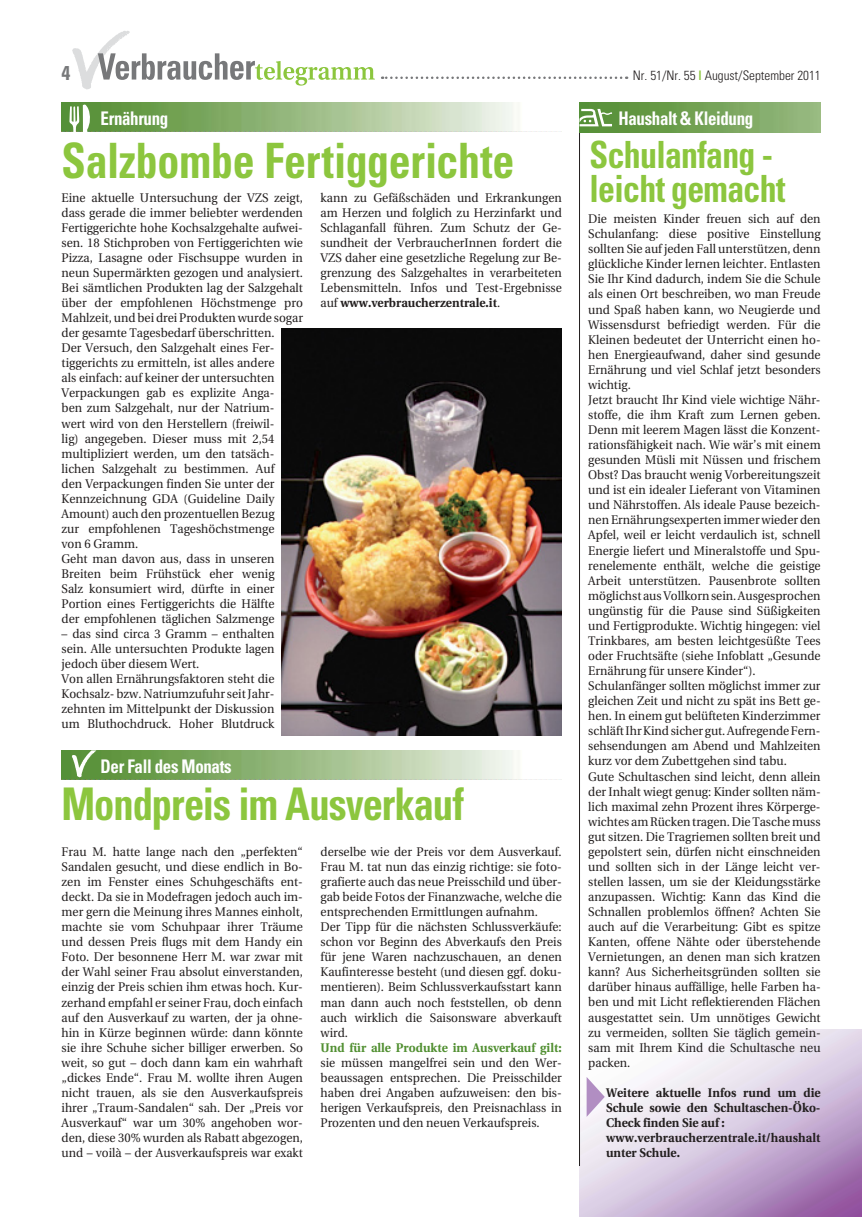
<style>
.page{position:relative;width:862px;height:1217px;background:#fff}
.page>*{position:absolute;margin:0;border:0;box-sizing:border-box;transform-origin:0 0}
.t1{font:700 condensed 48.75px "Univers";letter-spacing:-.01em;color:#8cc63e;scale:.9 1}
.t2{font:700 condensed 45px "Univers";letter-spacing:-.025em;color:#8cc63e;scale:.9 1}
.t3{font:700 condensed 37.5px/33.8px "Univers";letter-spacing:-.02em;color:#8cc63e;scale:.9 1}
.t4{font:700 condensed 20px "Univers";color:#77787a}
.t5{font:700 condensed 18.75px "Univers";letter-spacing:-.02em;color:#fff;scale:.9 1}
.t6{font:300 condensed 13.12px "Univers";color:#231f1f}
.t7{font:12.5px/15px "Utopia";color:#231f1f;scale:.95 1}
.t8{font:700 12.5px/15px "Utopia";color:#231f1f;scale:.95 1}
.t9{font:700 12.5px "Utopia";color:#518f31;scale:.95 1}
.s1{font-weight:700;color:#8cc63e}
.s2{font-weight:700}
</style>
<div class="page">
<img style="left:281px;top:328px;width:280px;height:407px">
<img style="left:707px;top:1029px;width:154px;height:188px">
<img style="left:62px;top:103px;width:457px;height:28px">
<svg style="left:69px;top:103px;width:22px;height:29px"></svg>
<img style="left:62px;top:750px;width:457px;height:29px">
<svg style="left:72px;top:750px;width:24px;height:27px"></svg>
<hr style="left:579px;top:103px;width:1px;height:1063px;background:#231f1f">
<svg style="left:586px;top:1077px;width:18px;height:39px"></svg>
<img style="left:579px;top:103px;width:241px;height:30px">
<svg style="left:579px;top:109px;width:32px;height:17px"></svg>
<svg style="left:72px;top:31px;width:302px;height:59px"></svg>
<svg style="left:382px;top:76px;width:244px;height:3px"></svg>
<h3 class="t4" style="left:62px;top:65px;width:10px">4</h3>
<p class="t6" style="left:632px;top:70px;width:189px">Nr. 51/Nr. 55 <span class="s1">|</span> August/September 2011</p>
<h3 class="t5" style="left:101px;top:111px;width:77px">Ernährung</h3>
<h1 class="t1" style="left:62px;top:143px;width:504px">Salzbombe Fertiggerichte</h1>
<p class="t7" style="left:62px;top:192px;width:255px">Eine aktuelle Untersuchung der VZS zeigt, dass gerade die immer beliebter werdenden Fertiggerichte hohe Kochsalzgehalte aufwei&shy;sen. 18 Stichproben von Fertiggerichten wie Pizza, Lasagne oder Fischsuppe wurden in neun Supermärkten gezogen und analysiert.<br>Bei sämtlichen Produkten lag der Salzgehalt über der empfohlenen Höchstmenge pro Mahlzeit, und bei drei Produkten wurde sogar der gesamte Tagesbedarf überschritten.<br>Der Versuch, den Salzgehalt eines Fer&shy;tiggerichts zu ermitteln, ist alles andere<br>als einfach: auf keiner der untersuchten Verpackungen gab es explizite Anga-<br>ben zum Salzgehalt, nur der Natrium-<br>wert wird von den Herstellern (freiwil-<br>lig) angegeben. Dieser muss mit 2,54 multipliziert werden, um den tatsäch&shy;lichen Salzgehalt zu bestimmen. Auf<br>den Verpackungen finden Sie unter der Kennzeichnung GDA (Guideline Daily Amount) auch den prozentuellen Bezug<br>zur empfohlenen Tageshöchstmenge<br>von 6 Gramm.<br>Geht man davon aus, dass in unseren Breiten beim Frühstück eher wenig<br>Salz konsumiert wird, dürfte in einer Portion eines Fertiggerichts die Hälfte<br>der empfohlenen täglichen Salzmenge</p>
<p class="t7" style="left:62px;top:627px;width:225px">– das sind circa 3 Gramm – enthalten sein. Alle untersuchten Produkte lagen jedoch über diesem Wert.<br>Von allen Ernährungsfaktoren steht die Kochsalz- bzw. Natriumzufuhr seit Jahr&shy;zehnten im Mittelpunkt der Diskussion um Bluthochdruck. Hoher Blutdruck</p>
<p class="t7" style="left:320px;top:192px;width:255px;text-align:justify">kann zu Gefäßschäden und Erkrankungen am Herzen und folglich zu Herzinfarkt und Schlaganfall führen. Zum Schutz der Ge&shy;sundheit der VerbraucherInnen fordert die VZS daher eine gesetzliche Regelung zur Be&shy;grenzung des Salzgehaltes in verarbeiteten Lebensmitteln. Infos und Test-Ergebnisse auf <span class="s2">www.verbraucherzentrale.it</span>.</p>
<h3 class="t5" style="left:101px;top:759px;width:147px">Der Fall des Monats</h3>
<h2 class="t2" style="left:62px;top:787px;width:448px">Mondpreis im Ausverkauf</h2>
<p class="t7" style="left:62px;top:845px;width:255px;text-align:justify">Frau M. hatte lange nach den „perfekten“ Sandalen gesucht, und diese endlich in Bo&shy;zen im Fenster eines Schuhgeschäfts ent&shy;deckt. Da sie in Modefragen jedoch auch im&shy;mer gern die Meinung ihres Mannes einholt, machte sie vom Schuhpaar ihrer Träume und dessen Preis flugs mit dem Handy ein Foto. Der besonnene Herr M. war zwar mit der Wahl seiner Frau absolut einverstanden, einzig der Preis schien ihm etwas hoch. Kur&shy;zerhand empfahl er seiner Frau, doch einfach auf den Ausverkauf zu warten, der ja ohne&shy;hin in Kürze beginnen würde: dann könnte sie ihre Schuhe sicher billiger erwerben. So weit, so gut – doch dann kam ein wahrhaft „dickes Ende“. Frau M. wollte ihren Augen nicht trauen, als sie den Ausverkaufspreis ihrer „Traum-Sandalen“ sah. Der „Preis vor Ausverkauf“ war um 30% angehoben wor&shy;den, diese 30% wurden als Rabatt abgezogen, und – voilà – der Ausverkaufspreis war exakt</p>
<p class="t7" style="left:320px;top:845px;width:255px">derselbe wie der Preis vor dem Ausverkauf.<br>Frau M. tat nun das einzig richtige: sie foto&shy;grafierte auch das neue Preisschild und über&shy;gab beide Fotos der Finanzwache, welche die entsprechenden Ermittlungen aufnahm.<br>Der Tipp für die nächsten Schlussverkäufe: schon vor Beginn des Abverkaufs den Preis für jene Waren nachzuschauen, an denen Kaufinteresse besteht (und diesen ggf. doku&shy;mentieren). Beim Schlussverkaufsstart kann man dann auch noch feststellen, ob denn auch wirklich die Saisonsware abverkauft wird.</p>
<p class="t9" style="left:320px;top:1042px;width:255px">Und für alle Produkte im Ausverkauf gilt:</p>
<p class="t7" style="left:320px;top:1056px;width:255px;text-align:justify">sie müssen mangelfrei sein und den Wer&shy;beaussagen entsprechen. Die Preisschilder haben drei Angaben aufzuweisen: den bis&shy;herigen Verkaufspreis, den Preisnachlass in Prozenten und den neuen Verkaufspreis.</p>
<h3 class="t5" style="left:618px;top:111px;width:151px">Haushalt &amp; Kleidung</h3>
<h3 class="t3" style="left:589px;top:142px;width:219px">Schulanfang - leicht gemacht</h3>
<p class="t7" style="left:588px;top:212px;width:246px">Die meisten Kinder freuen sich auf den Schulanfang: diese positive Einstellung sollten Sie auf jeden Fall unterstützen, denn glückliche Kinder lernen leichter. Entlasten Sie Ihr Kind dadurch, indem Sie die Schule als einen Ort beschreiben, wo man Freude und Spaß haben kann, wo Neugierde und Wissensdurst befriedigt werden. Für die Kleinen bedeutet der Unterricht einen ho&shy;hen Energieaufwand, daher sind gesunde Ernährung und viel Schlaf jetzt besonders wichtig.<br>Jetzt braucht Ihr Kind viele wichtige Nähr&shy;stoffe, die ihm Kraft zum Lernen geben.<br>Denn mit leerem Magen lässt die Konzent&shy;rationsfähigkeit nach. Wie wär’s mit einem gesunden Müsli mit Nüssen und frischem Obst? Das braucht wenig Vorbereitungszeit und ist ein idealer Lieferant von Vitaminen und Nährstoffen. Als ideale Pause bezeich&shy;nen Ernährungsexperten immer wieder den Apfel, weil er leicht verdaulich ist, schnell Energie liefert und Mineralstoffe und Spu&shy;renelemente enthält, welche die geistige Arbeit unterstützen. Pausenbrote sollten möglichst aus Vollkorn sein. Ausgesprochen ungünstig für die Pause sind Süßigkeiten und Fertigprodukte. Wichtig hingegen: viel Trinkbares, am besten leichtgesüßte Tees oder Fruchtsäfte (siehe Infoblatt „Gesunde Ernährung für unsere Kinder“).<br>Schulanfänger sollten möglichst immer zur gleichen Zeit und nicht zu spät ins Bett ge&shy;hen. In einem gut belüfteten Kinderzimmer schläft Ihr Kind sicher gut. Aufregende Fern&shy;sehsendungen am Abend und Mahlzeiten kurz vor dem Zubettgehen sind tabu.<br>Gute Schultaschen sind leicht, denn allein der Inhalt wiegt genug: Kinder sollten näm&shy;lich maximal zehn Prozent ihres Körperge&shy;wichtes am Rücken tragen. Die Tasche muss gut sitzen. Die Tragriemen sollten breit und gepolstert sein, dürfen nicht einschneiden und sollten sich in der Länge leicht ver&shy;stellen lassen, um sie der Kleidungsstärke anzupassen. Wichtig: Kann das Kind die Schnallen problemlos öffnen? Achten Sie auch auf die Verarbeitung: Gibt es spitze Kanten, offene Nähte oder überstehende Vernietungen, an denen man sich kratzen kann? Aus Sicherheitsgründen sollten sie darüber hinaus auffällige, helle Farben ha&shy;ben und mit Licht reflektierenden Flächen ausgestattet sein. Um unnötiges Gewicht zu vermeiden, sollten Sie täglich gemein&shy;sam mit Ihrem Kind die Schultasche neu packen.</p>
<p class="t8" style="left:605px;top:1086px;width:227px">Weitere aktuelle Infos rund um die<br>Schule sowie den Schultaschen-Öko-<br>Check finden Sie auf : www.verbraucherzentrale.it/haushalt unter Schule.</p>
</div>
